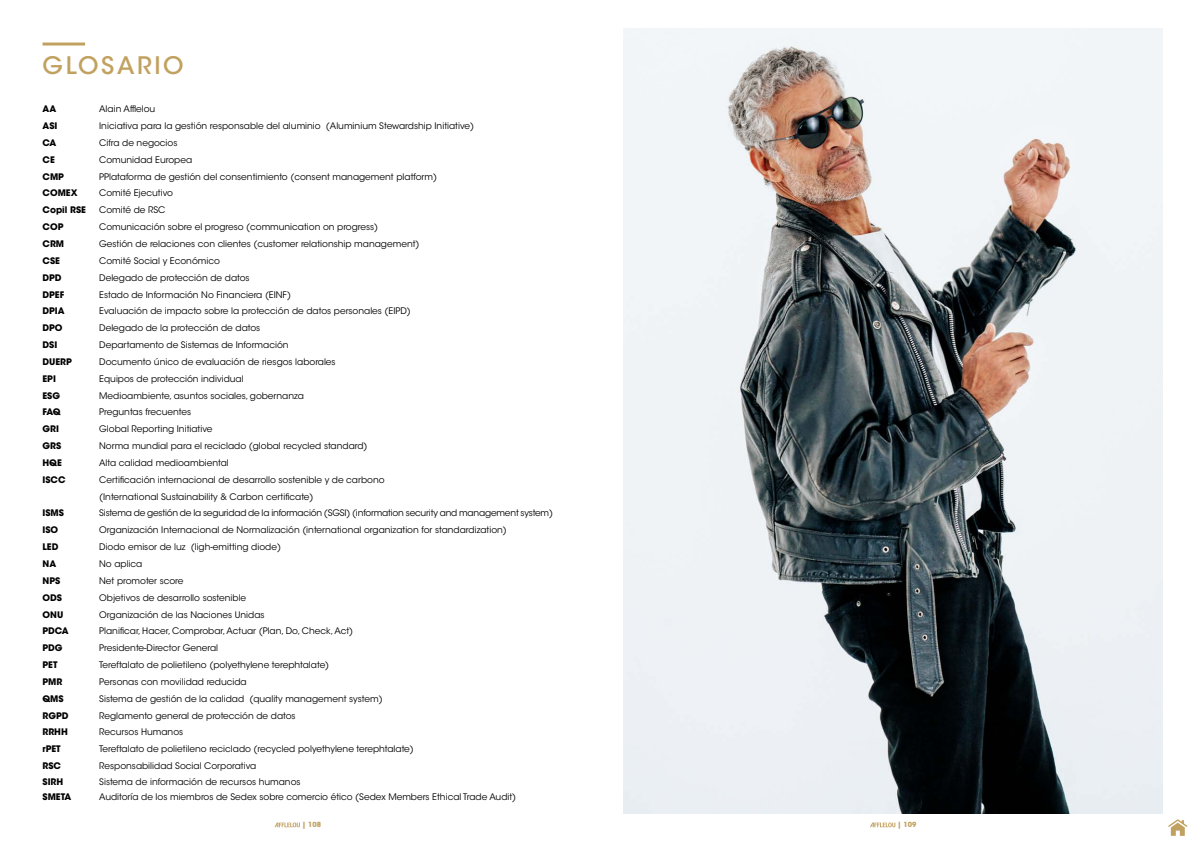
<style>
.page{position:relative;width:1191px;height:842px;background:#fff}
.page>*{position:absolute;margin:0;border:0;box-sizing:border-box;transform-origin:0 0}
.t1{font:500 24px "ITC Avant Garde Std";letter-spacing:.11em;color:#c1a15f}
.t2{font:9px/16.8px "ITC Avant Garde Std";color:#000}
.t3{font:700 9px "ITC Avant Garde Std";color:#000}
.t4{font:9px "ITC Avant Garde Std";letter-spacing:-.02em;color:#000}
.t5{font:700 7px "ITC Avant Garde Std";color:#c1a15f}
</style>
<div class="page">
<svg style="left:274px;top:822px;width:26px;height:5px"></svg>
<svg style="left:870px;top:822px;width:25px;height:5px"></svg>
<hr style="left:43px;top:43px;width:42px;height:3px;background:#c1a15f">
<img style="left:624px;top:28px;width:538px;height:786px">
<svg style="left:1168px;top:819px;width:19px;height:17px"></svg>
<h1 class="t1" style="left:43px;top:51px;width:143px">GLOSARIO</h1>
<p class="t3" style="left:43px;top:103px;width:15px">AA</p>
<p class="t2" style="left:99px;top:101px;width:58px">Alain Afflelou</p>
<p class="t3" style="left:43px;top:120px;width:16px">ASI</p>
<p class="t2" style="left:99px;top:118px;width:376px">Iniciativa para la gestión responsable del aluminio (Aluminium Stewardship Initiative)</p>
<p class="t3" style="left:43px;top:137px;width:15px">CA</p>
<p class="t2" style="left:99px;top:134px;width:80px">Cifra de negocios</p>
<p class="t3" style="left:43px;top:154px;width:14px">CE</p>
<p class="t2" style="left:99px;top:151px;width:94px">Comunidad Europea</p>
<p class="t3" style="left:43px;top:170px;width:23px">CMP</p>
<p class="t2" style="left:99px;top:168px;width:339px">PPlataforma de gestión del consentimiento (consent management platform)</p>
<p class="t3" style="left:43px;top:187px;width:36px">COMEX</p>
<p class="t2" style="left:99px;top:185px;width:75px">Comité Ejecutivo</p>
<p class="t3" style="left:43px;top:204px;width:45px">Copil RSE</p>
<p class="t2" style="left:99px;top:202px;width:68px">Comité de RSC</p>
<p class="t3" style="left:43px;top:221px;width:22px">COP</p>
<p class="t2" style="left:99px;top:219px;width:280px">Comunicación sobre el progreso (communication on progress)</p>
<p class="t3" style="left:43px;top:238px;width:23px">CRM</p>
<p class="t2" style="left:99px;top:235px;width:322px">Gestión de relaciones con clientes (customer relationship management)</p>
<p class="t3" style="left:43px;top:255px;width:19px">CSE</p>
<p class="t2" style="left:99px;top:252px;width:122px">Comité Social y Económico</p>
<p class="t3" style="left:43px;top:271px;width:21px">DPD</p>
<p class="t2" style="left:99px;top:269px;width:152px">Delegado de protección de datos</p>
<p class="t3" style="left:43px;top:288px;width:23px">DPEF</p>
<p class="t2" style="left:99px;top:286px;width:193px">Estado de Información No Financiera (EINF)</p>
<p class="t3" style="left:43px;top:305px;width:24px">DPIA</p>
<p class="t2" style="left:99px;top:303px;width:313px">Evaluación de impacto sobre la protección de datos personales (EIPD)</p>
<p class="t3" style="left:43px;top:322px;width:22px">DPO</p>
<p class="t2" style="left:99px;top:320px;width:163px">Delegado de la protección de datos</p>
<p class="t3" style="left:43px;top:339px;width:16px">DSI</p>
<p class="t2" style="left:99px;top:336px;width:191px">Departamento de Sistemas de Información</p>
<p class="t3" style="left:43px;top:356px;width:31px">DUERP</p>
<p class="t2" style="left:99px;top:353px;width:238px">Documento único de evaluación de riesgos laborales</p>
<p class="t3" style="left:43px;top:373px;width:15px">EPI</p>
<p class="t2" style="left:99px;top:370px;width:146px">Equipos de protección individual</p>
<p class="t3" style="left:43px;top:389px;width:19px">ESG</p>
<p class="t2" style="left:99px;top:387px;width:206px">Medioambiente, asuntos sociales, gobernanza</p>
<p class="t3" style="left:43px;top:406px;width:20px">FAQ</p>
<p class="t2" style="left:99px;top:404px;width:93px">Preguntas frecuentes</p>
<p class="t3" style="left:43px;top:423px;width:18px">GRI</p>
<p class="t2" style="left:99px;top:421px;width:115px">Global Reporting Initiative</p>
<p class="t3" style="left:43px;top:440px;width:20px">GRS</p>
<p class="t2" style="left:99px;top:437px;width:270px">Norma mundial para el reciclado (global recycled standard)</p>
<p class="t3" style="left:43px;top:457px;width:21px">HQE</p>
<p class="t2" style="left:99px;top:454px;width:131px">Alta calidad medioambiental</p>
<p class="t3" style="left:43px;top:474px;width:25px">ISCC</p>
<p class="t2" style="left:99px;top:471px;width:287px">Certificación internacional de desarrollo sostenible y de carbono (International Sustainability &amp; Carbon certificate)</p>
<p class="t3" style="left:43px;top:507px;width:23px">ISMS</p>
<p class="t4" style="left:99px;top:508px;width:455px">Sistema de gestión de la seguridad de la información (SGSI) (information security and management system)</p>
<p class="t3" style="left:43px;top:524px;width:17px">ISO</p>
<p class="t2" style="left:99px;top:522px;width:409px">Organización Internacional de Normalización (international organization for standardization)</p>
<p class="t3" style="left:43px;top:541px;width:17px">LED</p>
<p class="t2" style="left:99px;top:539px;width:183px">Diodo emisor de luz (ligh-emitting diode)</p>
<p class="t3" style="left:43px;top:558px;width:15px">NA</p>
<p class="t2" style="left:99px;top:555px;width:45px">No aplica</p>
<p class="t3" style="left:43px;top:575px;width:19px">NPS</p>
<p class="t2" style="left:99px;top:572px;width:86px">Net promoter score</p>
<p class="t3" style="left:43px;top:591px;width:21px">ODS</p>
<p class="t2" style="left:99px;top:589px;width:149px">Objetivos de desarrollo sostenible</p>
<p class="t3" style="left:43px;top:608px;width:22px">ONU</p>
<p class="t2" style="left:99px;top:606px;width:167px">Organización de las Naciones Unidas</p>
<p class="t3" style="left:43px;top:625px;width:28px">PDCA</p>
<p class="t2" style="left:99px;top:623px;width:255px">Planificar, Hacer, Comprobar, Actuar (Plan, Do, Check, Act)</p>
<p class="t3" style="left:43px;top:642px;width:22px">PDG</p>
<p class="t2" style="left:99px;top:640px;width:120px">Presidente-Director General</p>
<p class="t3" style="left:43px;top:659px;width:16px">PET</p>
<p class="t2" style="left:99px;top:656px;width:231px">Tereftalato de polietileno (polyethylene terephtalate)</p>
<p class="t3" style="left:43px;top:676px;width:21px">PMR</p>
<p class="t2" style="left:99px;top:673px;width:149px">Personas con movilidad reducida</p>
<p class="t3" style="left:43px;top:692px;width:23px">QMS</p>
<p class="t2" style="left:99px;top:690px;width:285px">Sistema de gestión de la calidad (quality management system)</p>
<p class="t3" style="left:43px;top:709px;width:27px">RGPD</p>
<p class="t2" style="left:99px;top:707px;width:198px">Reglamento general de protección de datos</p>
<p class="t3" style="left:43px;top:726px;width:27px">RRHH</p>
<p class="t2" style="left:99px;top:724px;width:85px">Recursos Humanos</p>
<p class="t3" style="left:43px;top:743px;width:20px">rPET</p>
<p class="t2" style="left:99px;top:741px;width:316px">Tereftalato de polietileno reciclado (recycled polyethylene terephtalate)</p>
<p class="t3" style="left:43px;top:759px;width:20px">RSC</p>
<p class="t2" style="left:99px;top:757px;width:158px">Responsabilidad Social Corporativa</p>
<p class="t3" style="left:43px;top:776px;width:22px">SIRH</p>
<p class="t2" style="left:99px;top:773px;width:203px">Sistema de información de recursos humanos</p>
<p class="t3" style="left:43px;top:791px;width:30px">SMETA</p>
<p class="t2" style="left:99px;top:789px;width:418px">Auditoría de los miembros de Sedex sobre comercio ético (Sedex Members Ethical Trade Audit)</p>
<p class="t5" style="left:302px;top:820px;width:21px">| 108</p>
<p class="t5" style="left:897px;top:820px;width:21px">| 109</p>
</div>
